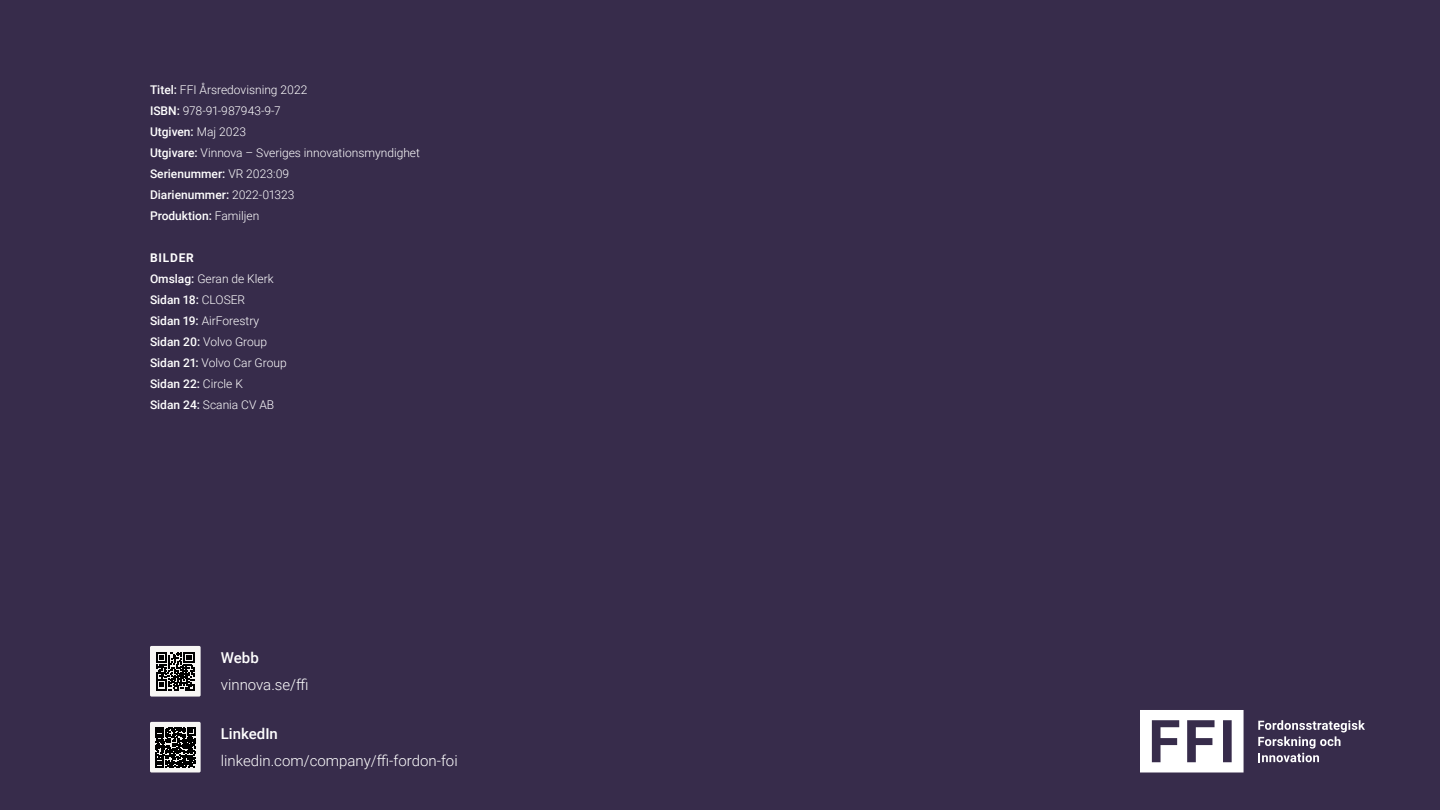
<style>
.page{position:relative;width:1440px;height:810px;background:#372c4b}
.page>*{position:absolute;margin:0;border:0;box-sizing:border-box;transform-origin:0 0}
.P_brödtext_ny{font:300 15px "Roboto";color:#fff}
.P_brödtext_ny-2{font:500 15px "Roboto";color:#fff}
.Kolofon{font:300 12px "Roboto";color:#fff}
.Kolofon-2{font:500 12px "Roboto";color:#fff}
.Kolofon-3{font:700 12px "Roboto";letter-spacing:.065em;color:#fff}
.s1{font-weight:500}
.s2{font-weight:300}
</style>
<div class="page">
<svg style="left:1258px;top:720px;width:107px;height:42px"></svg>
<svg style="left:1140px;top:710px;width:104px;height:62px"></svg>
<div style="left:150px;top:722px;width:51px;height:50px;background:#f7f6f4;border-radius:2px"></div>
<svg style="left:155px;top:727px;width:41px;height:40px"></svg>
<div style="left:150px;top:646px;width:51px;height:51px;background:#f7f6f4;border-radius:2px"></div>
<svg style="left:156px;top:652px;width:38px;height:38px"></svg>
<p class="Kolofon" style="left:150px;top:81px;width:159px"><span class="s1">Titel:</span> FFI Årsredovisning 2022</p>
<p class="Kolofon" style="left:150px;top:102px;width:132px"><span class="s1">ISBN:</span> 978-91-987943-9-7</p>
<p class="Kolofon-2" style="left:150px;top:123px;width:98px">Utgiven: <span class="s2">Maj 2023</span></p>
<p class="Kolofon" style="left:150px;top:144px;width:272px"><span class="s1">Utgivare:</span> Vinnova – Sveriges innovationsmyndighet</p>
<p class="Kolofon-2" style="left:150px;top:165px;width:141px">Serienummer: <span class="s2">VR 2023:09</span></p>
<p class="Kolofon-2" style="left:150px;top:186px;width:146px">Diarienummer: <span class="s2">2022-01323</span></p>
<p class="Kolofon-2" style="left:150px;top:207px;width:111px">Produktion: <span class="s2">Familjen</span></p>
<p class="Kolofon-3" style="left:150px;top:249px;width:45px">BILDER</p>
<p class="Kolofon" style="left:150px;top:270px;width:125px"><span class="s1">Omslag:</span> Geran de Klerk</p>
<p class="Kolofon-2" style="left:150px;top:291px;width:97px">Sidan 18: <span class="s2">CLOSER</span></p>
<p class="Kolofon" style="left:150px;top:312px;width:111px"><span class="s1">Sidan 19:</span> AirForestry</p>
<p class="Kolofon" style="left:150px;top:333px;width:119px"><span class="s1">Sidan 20:</span> Volvo Group</p>
<p class="Kolofon" style="left:150px;top:354px;width:138px"><span class="s1">Sidan 21:</span> Volvo Car Group</p>
<p class="Kolofon-2" style="left:150px;top:375px;width:94px">Sidan 22: <span class="s2">Circle K</span></p>
<p class="Kolofon" style="left:150px;top:396px;width:126px"><span class="s1">Sidan 24:</span> Scania CV AB</p>
<p class="P_brödtext_ny-2" style="left:221px;top:648px;width:39px">Webb</p>
<p class="P_brödtext_ny" style="left:221px;top:674px;width:89px">vinnova.se/ffi</p>
<p class="P_brödtext_ny-2" style="left:221px;top:724px;width:59px">LinkedIn</p>
<p class="P_brödtext_ny" style="left:221px;top:750px;width:238px">linkedin.com/company/ffi-fordon-foi</p>
</div>
